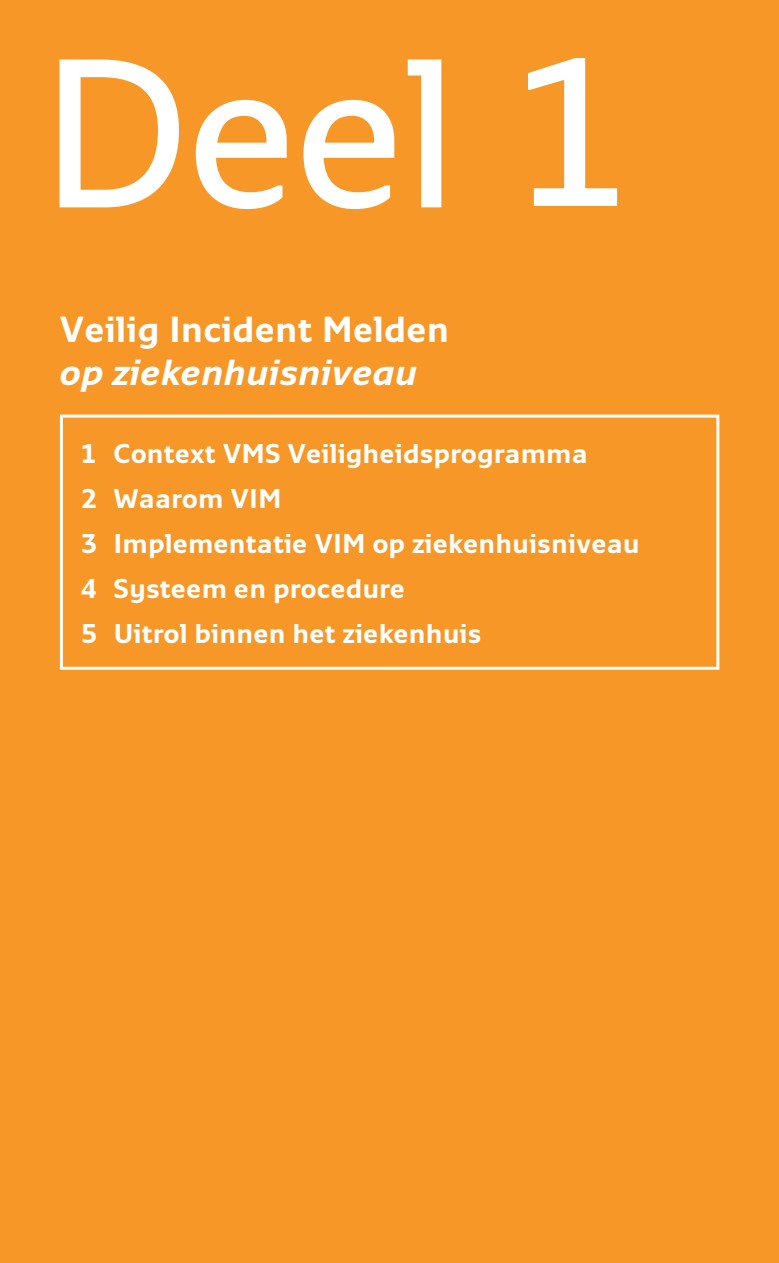
<style>
.page{position:relative;width:779px;height:1263px;background:#fff}
.page>*{position:absolute;margin:0;border:0;box-sizing:border-box;transform-origin:0 0}
.t1{font:600 210px "Monitor";color:#fff}
.t2{font:700 36px "Monitor";color:#fff}
.t3{font:italic 700 36px "Monitor";color:#fff}
.t4{font:700 27px/45px "Monitor";color:#fff}
</style>
<div class="page">
<div style="left:0;top:0;width:778px;height:1263px;background:#f79727"></div>
<div style="left:60px;top:415px;width:659px;height:255px;border:3px solid #fff"></div>
<h1 class="t1" style="left:41px;top:4px;width:599px">Deel 1</h1>
<h2 class="t2" style="left:60px;top:307px;width:391px">Veilig Incident Melden</h2>
<h2 class="t3" style="left:60px;top:350px;width:359px">op ziekenhuisniveau</h2>
<p class="t4" style="left:81px;top:429px;width:560px">1 Context VMS Veiligheidsprogramma<br>2 Waarom VIM<br>3 Implementatie VIM op ziekenhuisniveau<br>4 Systeem en procedure<br>5 Uitrol binnen het ziekenhuis</p>
</div>
